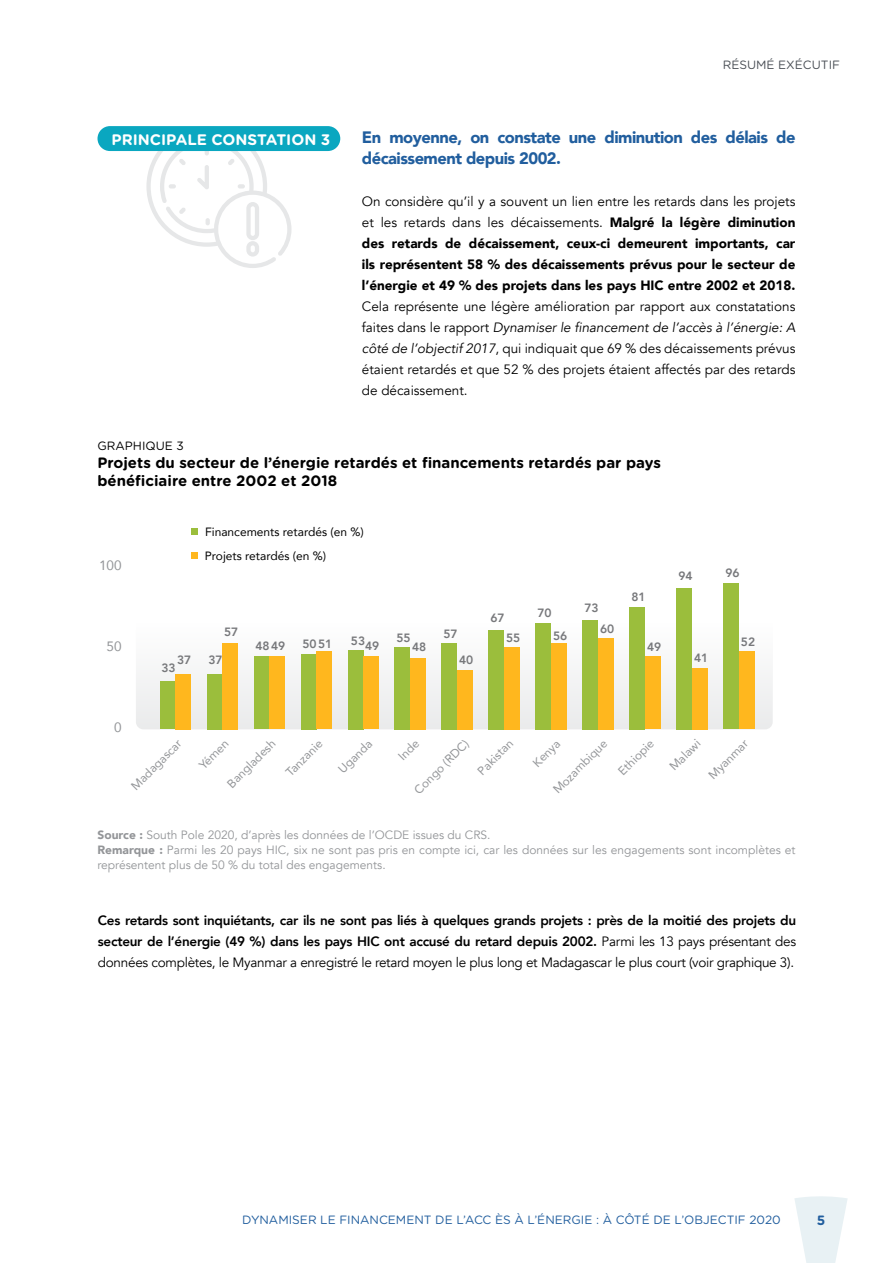
<style>
.page{position:relative;width:893px;height:1263px;background:#fff}
.page>*{position:absolute;margin:0;border:0;box-sizing:border-box;transform-origin:0 0}
.t1{font:900 16.5px/21px "Avenir";letter-spacing:-.03em;color:#215e9e}
.t2{font:700 15.3px "Gotham Rounded";color:#fff}
.t3{font:700 15px/18px "Gotham Rounded";color:#000}
.t4{font:800 13.5px/21px "Avenir";letter-spacing:-.02em;color:#000;text-align:justify}
.t5{font:900 13.5px/21px "Avenir";color:#000;text-align:justify}
.t6{font:13.5px/21px "Avenir";color:#000;text-align:justify}
.t7{font:13.5px "Avenir";color:#939598}
.t8{font:700 13.5px "Gotham Rounded";color:#215e9e}
.t9{font:12px/15px "Avenir";color:#939598}
.t10{font:12px "Avenir";color:#939598}
.t11{font:12px "Gotham Rounded";color:#215e9e}
.t12{font:800 12px "Avenir";color:#77787b}
.t13{font:12px/24px "Avenir";color:#000}
.t14{font:12px "Gotham Rounded";color:#4a4f55}
.t15{font:12px "Gotham Rounded";color:#000}
.s1{font-weight:400}
.s2{font-style:italic}
.s3{font-weight:900}
</style>
<div class="page">
<svg style="left:795px;top:1196px;width:53px;height:67px"></svg>
<svg style="left:136px;top:583px;width:637px;height:146px"></svg>
<div style="left:160px;top:681px;width:15px;height:48px;background:#9bbe3c"></div>
<div style="left:207px;top:674px;width:15px;height:55px;background:#9bbe3c"></div>
<div style="left:254px;top:656px;width:15px;height:73px;background:#9bbe3c"></div>
<div style="left:301px;top:654px;width:15px;height:75px;background:#9bbe3c"></div>
<div style="left:348px;top:650px;width:15px;height:79px;background:#9bbe3c"></div>
<div style="left:395px;top:647px;width:15px;height:82px;background:#9bbe3c"></div>
<div style="left:504px;top:647px;width:16px;height:82px;background:#ffb71e"></div>
<div style="left:442px;top:643px;width:15px;height:86px;background:#9bbe3c"></div>
<div style="left:489px;top:630px;width:15px;height:99px;background:#9bbe3c"></div>
<div style="left:536px;top:623px;width:15px;height:106px;background:#9bbe3c"></div>
<div style="left:583px;top:620px;width:15px;height:109px;background:#9bbe3c"></div>
<div style="left:630px;top:607px;width:15px;height:122px;background:#9bbe3c"></div>
<div style="left:676px;top:588px;width:16px;height:141px;background:#9bbe3c"></div>
<div style="left:723px;top:584px;width:16px;height:145px;background:#9bbe3c"></div>
<div style="left:175px;top:674px;width:16px;height:55px;background:#ffb71e"></div>
<div style="left:222px;top:643px;width:16px;height:86px;background:#ffb71e"></div>
<div style="left:269px;top:656px;width:16px;height:73px;background:#ffb71e"></div>
<div style="left:316px;top:651px;width:16px;height:78px;background:#ffb71e"></div>
<div style="left:363px;top:656px;width:16px;height:73px;background:#ffb71e"></div>
<div style="left:410px;top:658px;width:16px;height:71px;background:#ffb71e"></div>
<div style="left:457px;top:670px;width:16px;height:59px;background:#ffb71e"></div>
<div style="left:551px;top:643px;width:16px;height:86px;background:#ffb71e"></div>
<div style="left:598px;top:638px;width:16px;height:91px;background:#ffb71e"></div>
<div style="left:645px;top:656px;width:16px;height:73px;background:#ffb71e"></div>
<div style="left:692px;top:668px;width:16px;height:61px;background:#ffb71e"></div>
<div style="left:739px;top:651px;width:16px;height:78px;background:#ffb71e"></div>
<div style="left:191px;top:528px;width:7px;height:7px;background:#9bbe3c"></div>
<div style="left:191px;top:552px;width:7px;height:7px;background:#ffb71e"></div>
<svg style="left:146px;top:151px;width:145px;height:117px"></svg>
<div style="left:98px;top:126px;width:242px;height:25px;background:#0aa7c0;border-radius:12px"></div>
<p class="t2" style="left:112px;top:128px;width:220px">PRINCIPALE CONSTATION 3</p>
<p class="t14" style="left:723px;top:57px;width:119px">RÉSUMÉ EXÉCUTIF</p>
<p class="t1" style="left:362px;top:126px;width:435px">En moyenne, on constate une diminution des délais de décaissement depuis 2002.</p>
<p class="t5" style="left:362px;top:190px;width:435px"><span class="s1">On considère qu’il y a souvent un lien entre les retards dans les projets et les retards dans les décaissements.</span> Malgré la légère diminution des retards de décaissement, ceux-ci demeurent importants, car ils représentent 58 % des décaissements prévus pour le secteur de l’énergie et 49 % des projets dans les pays HIC entre 2002 et 2018.</p>
<p class="t6" style="left:362px;top:296px;width:435px">Cela représente une légère amélioration par rapport aux constatations faites dans le rapport <span class="s2">Dynamiser le financement de l’accès à l’énergie: A côté de l’objectif 2017</span>, qui indiquait que 69 % des décaissements prévus étaient retardés et que 52 % des projets étaient affectés par des retards de décaissement.</p>
<p class="t15" style="left:97px;top:438px;width:88px">GRAPHIQUE 3</p>
<p class="t3" style="left:97px;top:453px;width:565px">Projets du secteur de l’énergie retardés et financements retardés par pays bénéficiaire entre 2002 et 2018</p>
<p class="t7" style="left:99px;top:554px;width:24px">100</p>
<p class="t7" style="left:107px;top:636px;width:17px">50</p>
<p class="t13" style="left:205px;top:519px;width:161px">Financements retardés (en %)<br>Projets retardés (en %)</p>
<p class="t12" style="left:490px;top:609px;width:16px">67</p>
<p class="t12" style="left:224px;top:623px;width:16px">57</p>
<p class="t12" style="left:177px;top:651px;width:16px">37</p>
<p class="t12" style="left:208px;top:651px;width:16px">37</p>
<p class="t12" style="left:162px;top:658px;width:16px">33</p>
<p class="t12" style="left:443px;top:625px;width:16px">57</p>
<p class="t12" style="left:396px;top:628px;width:16px">55</p>
<p class="t12" style="left:506px;top:628px;width:16px">55</p>
<p class="t12" style="left:351px;top:631px;width:16px">53</p>
<p class="t12" style="left:255px;top:636px;width:31px">4849</p>
<p class="t12" style="left:302px;top:634px;width:31px">50 51</p>
<p class="t12" style="left:365px;top:636px;width:16px">49</p>
<p class="t12" style="left:412px;top:638px;width:16px">48</p>
<p class="t12" style="left:459px;top:651px;width:16px">40</p>
<p class="t12" style="left:537px;top:604px;width:16px">70</p>
<p class="t12" style="left:553px;top:626px;width:16px">56</p>
<p class="t12" style="left:584px;top:599px;width:16px">73</p>
<p class="t12" style="left:600px;top:620px;width:16px">60</p>
<p class="t12" style="left:631px;top:587px;width:16px">81</p>
<p class="t12" style="left:647px;top:638px;width:16px">49</p>
<p class="t12" style="left:678px;top:567px;width:16px">94</p>
<p class="t12" style="left:725px;top:563px;width:16px">96</p>
<p class="t12" style="left:694px;top:648px;width:16px">41</p>
<p class="t12" style="left:741px;top:633px;width:16px">52</p>
<p class="t7" style="left:114px;top:717px;width:9px">0</p>
<p class="t10" style="left:222px;top:779px;width:64px;rotate:-45deg">Bangladesh</p>
<p class="t10" style="left:281px;top:767px;width:48px;rotate:-45deg">Tanzanie</p>
<p class="t10" style="left:333px;top:764px;width:44px;rotate:-45deg">Uganda</p>
<p class="t10" style="left:394px;top:751px;width:25px;rotate:-45deg">Inde</p>
<p class="t10" style="left:410px;top:785px;width:73px;rotate:-45deg">Congo (RDC)</p>
<p class="t10" style="left:473px;top:766px;width:46px;rotate:-45deg">Pakistan</p>
<p class="t10" style="left:528px;top:758px;width:34px;rotate:-45deg">Kenya</p>
<p class="t10" style="left:548px;top:784px;width:72px;rotate:-45deg">Mozambique</p>
<p class="t10" style="left:613px;top:766px;width:46px;rotate:-45deg">Ethiopie</p>
<p class="t10" style="left:665px;top:761px;width:39px;rotate:-45deg">Malawi</p>
<p class="t10" style="left:704px;top:770px;width:52px;rotate:-45deg">Myanmar</p>
<p class="t10" style="left:126px;top:781px;width:67px;rotate:-45deg">Madagascar</p>
<p class="t10" style="left:194px;top:760px;width:38px;rotate:-45deg">Yémen</p>
<p class="t9" style="left:98px;top:828px;width:699px"><span class="s3">Source :</span> South Pole 2020, d’après les données de l’OCDE issues du CRS.<br><span class="s3">Remarque :</span> Parmi les 20 pays HIC, six ne sont pas pris en compte ici, car les données sur les engagements sont incomplètes et représentent plus de 50 % du total des engagements.</p>
<p class="t4" style="left:98px;top:910px;width:700px">Ces retards sont inquiétants, car ils ne sont pas liés à quelques grands projets : près de la moitié des projets du secteur de l’énergie (49 %) dans les pays HIC ont accusé du retard depuis 2002. <span class="s1">Parmi les 13 pays présentant des données complètes, le Myanmar a enregistré le retard moyen le plus long et Madagascar le plus court (voir graphique 3).</span></p>
<p class="t11" style="left:242px;top:1212px;width:540px">DYNAMISER LE FINANCEMENT DE L’ACC ÈS À L’ÉNERGIE : À CÔTÉ DE L’OBJECTIF 2020</p>
<p class="t8" style="left:817px;top:1211px;width:10px">5</p>
</div>
